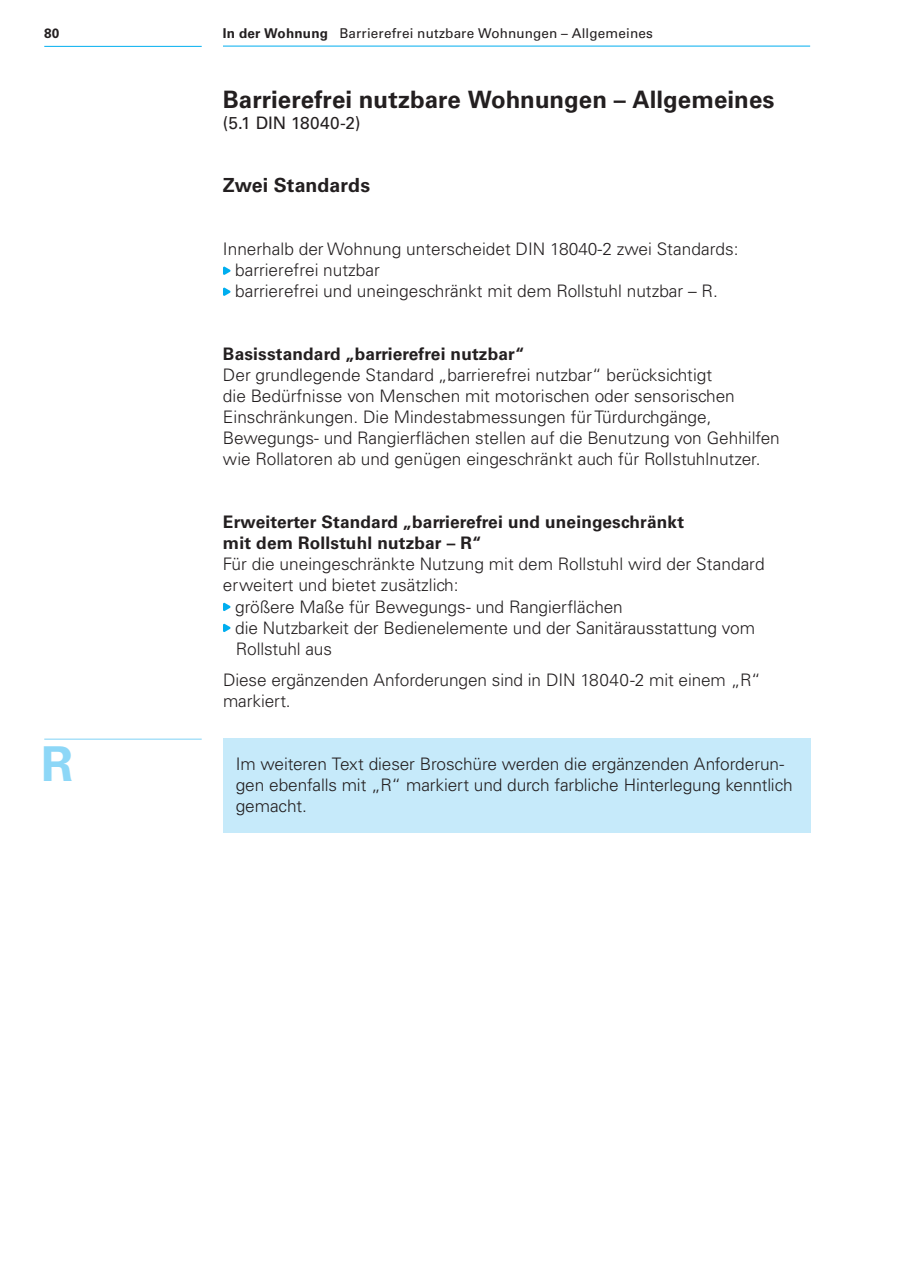
<style>
.page{position:relative;width:897px;height:1267px;background:#fff}
.page>*{position:absolute;margin:0;border:0;box-sizing:border-box;transform-origin:0 0}
.t1{font:700 48px "Univers LT";color:#8dd7f7}
.t2{font:700 24px "Univers LT";color:#231f20}
.t3{font:700 19.5px "Univers LT";letter-spacing:.005em;color:#231f20}
.t4{font:300 17.25px/21px "Univers LT";color:#231f20}
.t5{font:700 17.25px/21px "Univers LT";letter-spacing:.01em;color:#231f20}
.t6{font:17.25px "Univers LT";letter-spacing:.015em;color:#231f20}
.t7{font:13.5px "Univers LT";letter-spacing:.015em;color:#231f20}
.t8{font:700 13.5px "Univers LT";color:#231f20}
.s1{font-weight:700}
</style>
<div class="page">
<div style="left:223px;top:738px;width:587px;height:95px;background:#c6eafa"></div>
<svg style="left:223px;top:266px;width:7px;height:9px"></svg>
<svg style="left:223px;top:287px;width:7px;height:9px"></svg>
<svg style="left:223px;top:602px;width:7px;height:9px"></svg>
<svg style="left:223px;top:623px;width:7px;height:9px"></svg>
<hr style="left:223px;top:46px;width:587px;height:1px;background:#00aeef">
<hr style="left:44px;top:46px;width:158px;height:1px;background:#00aeef">
<hr style="left:44px;top:738px;width:158px;height:1px;background:#8dd7f7">
<p class="t8" style="left:44px;top:25px;width:17px">80</p>
<p class="t1" style="left:41px;top:735px;width:34px">R</p>
<p class="t7" style="left:223px;top:25px;width:431px"><span class="s1">In der Wohnung</span> Barrierefrei nutzbare Wohnungen – Allgemeines</p>
<h2 class="t2" style="left:223px;top:86px;width:553px">Barrierefrei nutzbare Wohnungen – Allgemeines</h2>
<p class="t6" style="left:223px;top:113px;width:139px">(5.1 DIN 18040-2)</p>
<h3 class="t3" style="left:223px;top:174px;width:149px">Zwei Standards</h3>
<p class="t4" style="left:223px;top:239px;width:517px">Innerhalb der Wohnung unterscheidet DIN 18040-2 zwei Standards:</p>
<p class="t4" style="left:235px;top:260px;width:146px">barrierefrei nutzbar</p>
<p class="t4" style="left:235px;top:281px;width:484px">barrierefrei und uneingeschränkt mit dem Rollstuhl nutzbar – R.</p>
<h4 class="t5" style="left:223px;top:344px;width:303px">Basisstandard „barrierefrei nutzbar“</h4>
<p class="t4" style="left:223px;top:365px;width:558px">Der grundlegende Standard „barrierefrei nutzbar“ berücksichtigt<br>die Bedürfnisse von Menschen mit motorischen oder sensorischen Einschränkungen. Die Mindestabmessungen für Türdurchgänge, Bewegungs- und Rangierflächen stellen auf die Benutzung von Gehhilfen wie Rollatoren ab und genügen eingeschränkt auch für Rollstuhlnutzer.</p>
<h4 class="t5" style="left:223px;top:512px;width:462px">Erweiterter Standard „barrierefrei und uneingeschränkt mit dem Rollstuhl nutzbar – R“</h4>
<p class="t4" style="left:223px;top:554px;width:543px">Für die uneingeschränkte Nutzung mit dem Rollstuhl wird der Standard erweitert und bietet zusätzlich:</p>
<p class="t4" style="left:235px;top:596px;width:389px">größere Maße für Bewegungs- und Rangierflächen</p>
<p class="t4" style="left:235px;top:617px;width:521px">die Nutzbarkeit der Bedienelemente und der Sanitärausstattung vom<br>Rollstuhl aus</p>
<p class="t4" style="left:223px;top:669px;width:539px">Diese ergänzenden Anforderungen sind in DIN 18040-2 mit einem „R“ markiert.</p>
<p class="t4" style="left:236px;top:753px;width:558px">Im weiteren Text dieser Broschüre werden die ergänzenden Anforderun&shy;gen ebenfalls mit „R“ markiert und durch farbliche Hinterlegung kenntlich gemacht.</p>
</div>
